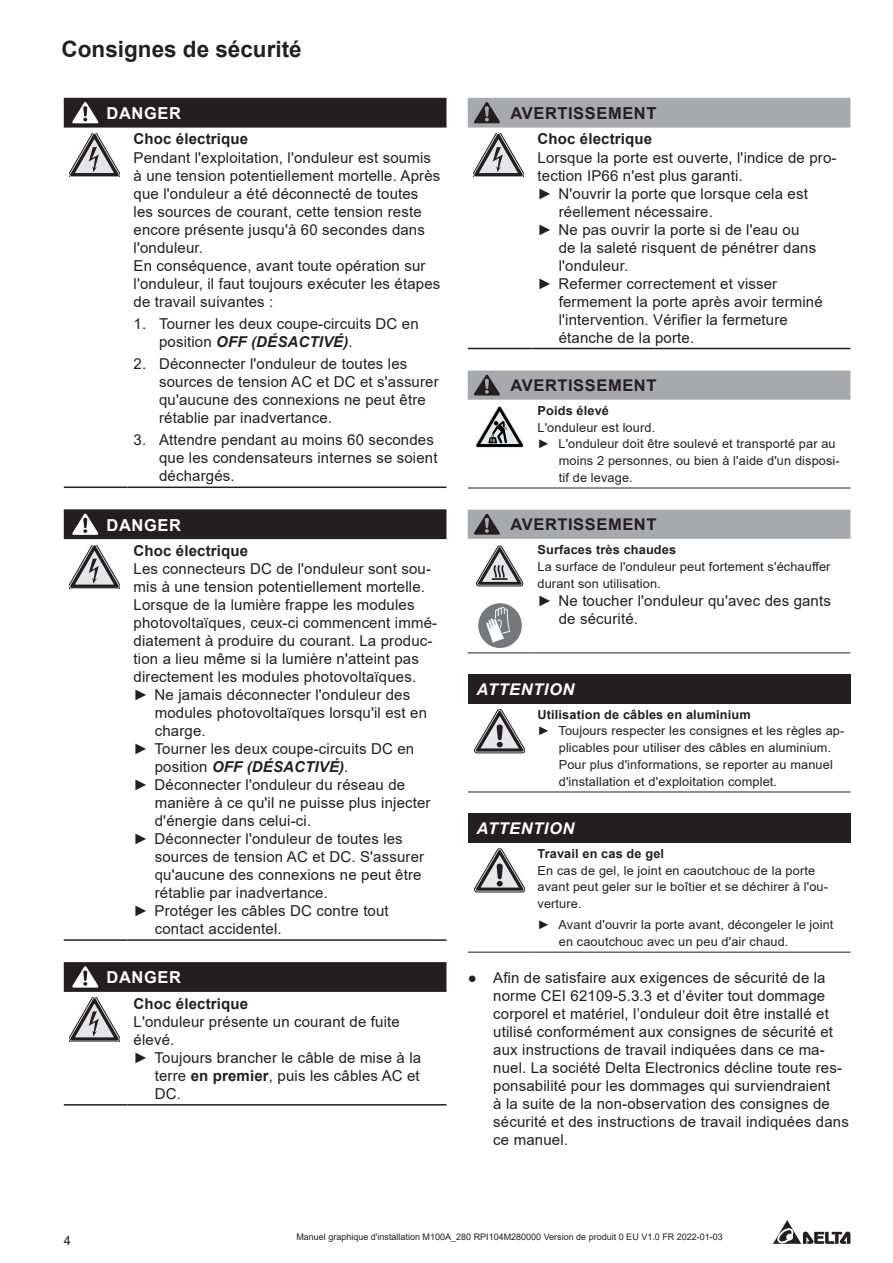
<style>
.page{position:relative;width:893px;height:1263px;background:#fff}
.page>*{position:absolute;margin:0;border:0;box-sizing:border-box;transform-origin:0 0}
.HE-H1_L-pf{font:700 22.5px "Arial";color:#231f20}
.WA-Warning_Level_Dan{font:700 16.5px "Arial";letter-spacing:.035em;color:#fff}
.WA-Warning_level_bla{font:700 16.5px "Arial";letter-spacing:.035em;color:#231f20}
.WA-Warning_level_bla-2{font:700 16.2px "Arial";letter-spacing:.035em;color:#231f20}
.WA-Warning_level_not{font:italic 700 16.2px "Arial";letter-spacing:.035em;color:#fff}
.WA-Explanation_of_ri{font:15px/18px "Arial";letter-spacing:.01em;color:#231f20}
.WA-Type_and_source_o{font:700 15px "Arial";letter-spacing:.01em;color:#231f20}
.t1{font:12.75px "Arial";color:#231f20}
.WA-Explanation_of_ri-2{font:12.45px/16.8px "Arial";letter-spacing:.01em;color:#231f20}
.WA-Type_and_source_o-2{font:700 12.45px "Arial";letter-spacing:.01em;color:#231f20}
.t2{font:9px "Arial";color:#231f20}
.s1{font-weight:700;font-style:italic}
.s2{font-weight:700}
</style>
<div class="page">
<svg style="left:773px;top:1220px;width:77px;height:24px"></svg>
<div style="left:786px;top:1234px;width:7px;height:6px;background:#fff;border-radius:50%"></div>
<div style="left:64px;top:98px;width:382px;height:30px;background:#231f20"></div>
<hr style="left:128px;top:486px;width:318px;height:2px;background:#231f20">
<hr style="left:64px;top:486px;width:64px;height:2px;background:#231f20">
<svg style="left:70px;top:134px;width:49px;height:43px"></svg>
<div style="left:64px;top:509px;width:382px;height:30px;background:#231f20"></div>
<hr style="left:128px;top:939px;width:318px;height:2px;background:#231f20">
<hr style="left:64px;top:939px;width:64px;height:2px;background:#231f20">
<svg style="left:70px;top:545px;width:49px;height:43px"></svg>
<svg style="left:64px;top:962px;width:382px;height:30px;background:#292526"></svg>
<hr style="left:128px;top:1104px;width:318px;height:1px;background:#231f20">
<hr style="left:64px;top:1104px;width:64px;height:1px;background:#231f20">
<svg style="left:70px;top:998px;width:49px;height:43px"></svg>
<div style="left:468px;top:98px;width:382px;height:30px;background:#a8a9ad"></div>
<hr style="left:531px;top:348px;width:319px;height:1px;background:#231f20">
<hr style="left:468px;top:348px;width:63px;height:1px;background:#231f20">
<svg style="left:474px;top:134px;width:49px;height:43px"></svg>
<div style="left:468px;top:371px;width:382px;height:29px;background:#a8a9ad"></div>
<hr style="left:468px;top:488px;width:63px;height:1px;background:#231f20">
<hr style="left:531px;top:488px;width:319px;height:1px;background:#231f20">
<svg style="left:475px;top:406px;width:49px;height:42px"></svg>
<div style="left:468px;top:510px;width:382px;height:29px;background:#a8a9ad"></div>
<hr style="left:468px;top:652px;width:63px;height:1px;background:#231f20">
<hr style="left:531px;top:652px;width:319px;height:1px;background:#231f20">
<svg style="left:476px;top:546px;width:47px;height:40px"></svg>
<img style="left:478px;top:604px;width:43px;height:43px">
<div style="left:468px;top:674px;width:382px;height:30px;background:#231f20"></div>
<hr style="left:468px;top:792px;width:63px;height:1px;background:#231f20">
<hr style="left:531px;top:792px;width:319px;height:1px;background:#231f20">
<svg style="left:474px;top:709px;width:51px;height:44px"></svg>
<div style="left:468px;top:814px;width:382px;height:29px;background:#231f20"></div>
<hr style="left:468px;top:952px;width:63px;height:1px;background:#231f20">
<hr style="left:531px;top:952px;width:319px;height:1px;background:#231f20">
<svg style="left:474px;top:849px;width:51px;height:43px"></svg>
<p class="HE-H1_L-pf" style="left:62px;top:33px;width:242px">Consignes de sécurité</p>
<p class="WA-Warning_Level_Dan" style="left:107px;top:102px;width:76px">DANGER</p>
<p class="WA-Type_and_source_o" style="left:134px;top:129px;width:116px">Choc électrique</p>
<p class="WA-Explanation_of_ri" style="left:134px;top:148px;width:308px">Pendant l'exploitation, l'onduleur est soumis à une tension potentiellement mortelle. Après que l'onduleur a été déconnecté de toutes les sources de courant, cette tension reste encore présente jusqu'à 60 secondes dans l'onduleur.</p>
<p class="WA-Explanation_of_ri" style="left:134px;top:256px;width:308px">En conséquence, avant toute opération sur l'onduleur, il faut toujours exécuter les étapes de travail suivantes :</p>
<p class="WA-Explanation_of_ri" style="left:159px;top:314px;width:261px;text-indent:-26px">1. Tourner les deux coupe-circuits DC en position <span class="s1">OFF (DÉSACTIVÉ)</span>.</p>
<p class="WA-Explanation_of_ri" style="left:159px;top:355px;width:281px;text-indent:-26px">2. Déconnecter l'onduleur de toutes les sources de tension AC et DC et s'assurer qu'aucune des connexions ne peut être rétablie par inadvertance.</p>
<p class="WA-Explanation_of_ri" style="left:159px;top:431px;width:280px;text-indent:-26px">3. Attendre pendant au moins 60 secondes que les condensateurs internes se soient déchargés.</p>
<p class="WA-Warning_Level_Dan" style="left:107px;top:513px;width:76px">DANGER</p>
<p class="WA-Type_and_source_o" style="left:134px;top:540px;width:116px">Choc électrique</p>
<p class="WA-Explanation_of_ri" style="left:134px;top:560px;width:305px">Les connecteurs DC de l'onduleur sont sou&shy;mis à une tension potentiellement mortelle.<br>Lorsque de la lumière frappe les modules photovoltaïques, ceux-ci commencent immé&shy;diatement à produire du courant. La produc&shy;tion a lieu même si la lumière n'atteint pas directement les modules photovoltaïques.</p>
<p class="WA-Explanation_of_ri" style="left:155px;top:686px;width:274px;text-indent:-21px">► Ne jamais déconnecter l'onduleur des modules photovoltaïques lorsqu'il est en charge.</p>
<p class="WA-Explanation_of_ri" style="left:155px;top:740px;width:261px;text-indent:-21px">► Tourner les deux coupe-circuits DC en position <span class="s1">OFF (DÉSACTIVÉ)</span>.</p>
<p class="WA-Explanation_of_ri" style="left:155px;top:776px;width:277px;text-indent:-21px">► Déconnecter l'onduleur du réseau de manière à ce qu'il ne puisse plus injecter d'énergie dans celui-ci.</p>
<p class="WA-Explanation_of_ri" style="left:155px;top:830px;width:271px;text-indent:-21px">► Déconnecter l'onduleur de toutes les sources de tension AC et DC. S'assurer qu'aucune des connexions ne peut être rétablie par inadvertance.</p>
<p class="WA-Explanation_of_ri" style="left:155px;top:902px;width:235px;text-indent:-21px">► Protéger les câbles DC contre tout contact accidentel.</p>
<p class="WA-Warning_Level_Dan" style="left:107px;top:966px;width:76px">DANGER</p>
<p class="WA-Type_and_source_o" style="left:134px;top:993px;width:116px">Choc électrique</p>
<p class="WA-Explanation_of_ri" style="left:134px;top:1012px;width:268px">L'onduleur présente un courant de fuite élevé.</p>
<p class="WA-Explanation_of_ri" style="left:155px;top:1048px;width:268px;text-align:justify;text-indent:-21px">► Toujours brancher le câble de mise à la terre <span class="s2">en premier</span>, puis les câbles AC et DC.</p>
<p class="WA-Warning_level_bla" style="left:511px;top:102px;width:147px">AVERTISSEMENT</p>
<p class="WA-Type_and_source_o" style="left:537px;top:129px;width:116px">Choc électrique</p>
<p class="WA-Explanation_of_ri" style="left:537px;top:148px;width:300px">Lorsque la porte est ouverte, l'indice de pro&shy;tection IP66 n'est plus garanti.</p>
<p class="WA-Explanation_of_ri" style="left:559px;top:184px;width:251px;text-indent:-21px">► N'ouvrir la porte que lorsque cela est réellement nécessaire.</p>
<p class="WA-Explanation_of_ri" style="left:559px;top:220px;width:259px;text-indent:-21px">► Ne pas ouvrir la porte si de l'eau ou de la saleté risquent de pénétrer dans l'onduleur.</p>
<p class="WA-Explanation_of_ri" style="left:559px;top:274px;width:265px;text-indent:-21px">► Refermer correctement et visser fermement la porte après avoir terminé l'intervention. Vérifier la fermeture étanche de la porte.</p>
<p class="WA-Warning_level_bla-2" style="left:511px;top:374px;width:147px">AVERTISSEMENT</p>
<p class="WA-Type_and_source_o-2" style="left:537px;top:401px;width:73px">Poids élevé</p>
<p class="WA-Explanation_of_ri-2" style="left:537px;top:419px;width:119px">L'onduleur est lourd.</p>
<p class="WA-Explanation_of_ri-2" style="left:559px;top:435px;width:283px;text-indent:-21px">► L'onduleur doit être soulevé et transporté par au moins 2 personnes, ou bien à l'aide d'un disposi&shy;tif de levage.</p>
<p class="WA-Warning_level_bla-2" style="left:511px;top:513px;width:147px">AVERTISSEMENT</p>
<p class="WA-Type_and_source_o-2" style="left:537px;top:541px;width:140px">Surfaces très chaudes</p>
<p class="WA-Explanation_of_ri-2" style="left:537px;top:558px;width:294px">La surface de l'onduleur peut fortement s'échauffer durant son utilisation.</p>
<p class="WA-Explanation_of_ri" style="left:559px;top:591px;width:274px;text-indent:-21px">► Ne toucher l'onduleur qu'avec des gants de sécurité.</p>
<p class="WA-Warning_level_not" style="left:477px;top:679px;width:99px">ATTENTION</p>
<p class="WA-Type_and_source_o-2" style="left:537px;top:705px;width:215px">Utilisation de câbles en aluminium</p>
<p class="WA-Explanation_of_ri-2" style="left:559px;top:723px;width:287px;text-indent:-21px">► Toujours respecter les consignes et les règles ap&shy;plicables pour utiliser des câbles en aluminium.<br>Pour plus d'informations, se reporter au manuel d'installation et d'exploitation complet.</p>
<p class="WA-Warning_level_not" style="left:477px;top:818px;width:99px">ATTENTION</p>
<p class="WA-Type_and_source_o-2" style="left:537px;top:844px;width:128px">Travail en cas de gel</p>
<p class="WA-Explanation_of_ri-2" style="left:537px;top:862px;width:292px">En cas de gel, le joint en caoutchouc de la porte avant peut geler sur le boîtier et se déchirer à l'ou&shy;verture.</p>
<p class="WA-Explanation_of_ri-2" style="left:559px;top:916px;width:276px;text-indent:-21px">► Avant d'ouvrir la porte avant, décongeler le joint en caoutchouc avec un peu d'air chaud.</p>
<p class="WA-Explanation_of_ri" style="left:493px;top:969px;width:357px;text-indent:-26px">● Afin de satisfaire aux exigences de sécurité de la norme CEI 62109-5.3.3 et d’éviter tout dommage corporel et matériel, l’onduleur doit être installé et utilisé conformément aux consignes de sécurité et aux instructions de travail indiquées dans ce ma&shy;nuel. La société Delta Electronics décline toute res&shy;ponsabilité pour les dommages qui surviendraient<br>à la suite de la non-observation des consignes de sécurité et des instructions de travail indiquées dans ce manuel.</p>
<p class="t1" style="left:64px;top:1231px;width:9px">4</p>
<p class="t2" style="left:296px;top:1230px;width:428px">Manuel graphique d'installation M100A_280 RPI104M280000 Version de produit 0 EU V1.0 FR 2022-01-03</p>
</div>
